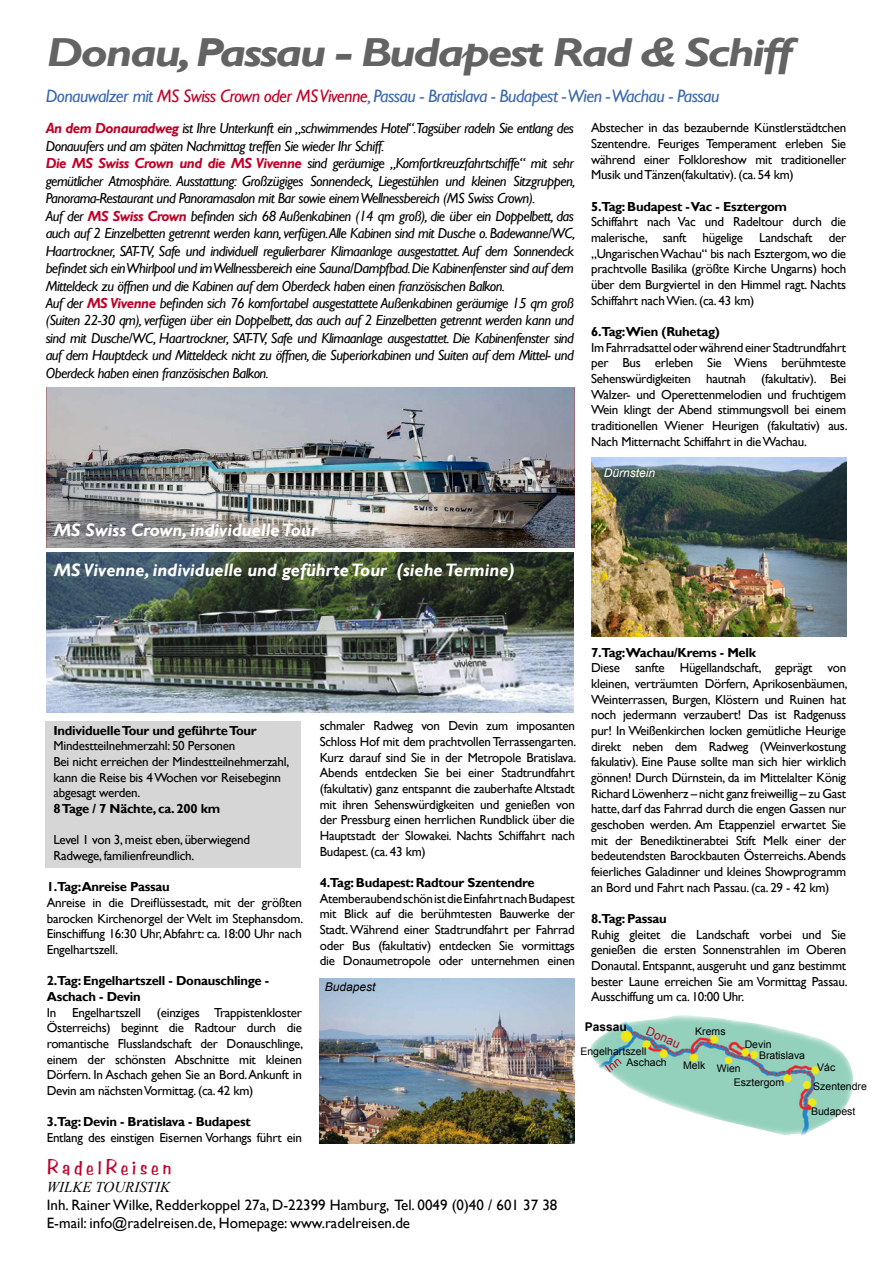
<style>
.page{position:relative;width:893px;height:1263px;background:#fff}
.page>*{position:absolute;margin:0;border:0;box-sizing:border-box;transform-origin:0 0}
.t1{font:italic 700 40.5px "Gill Sans";letter-spacing:-.05em;color:#636363;scale:1.2 1}
.t2{font:21px "Benguiat Frisky ATT";letter-spacing:.17em;color:#be0027}
.t3{font:italic 18px "Gill Sans";letter-spacing:-.035em;color:#3c68ae}
.t4{font:italic 700 18px "Gill Sans";color:#fff}
.t5{font:15px "Gill Sans";color:#000}
.t6{font:italic 15px "Times New Roman";color:#000}
.t7{font:italic 14.55px/17.4px "Gill Sans";letter-spacing:-.035em;color:#000;text-align:justify}
.t8{font:13.05px/15.6px "Gill Sans";letter-spacing:-.02em;color:#000;text-align:justify}
.t9{font:700 13.05px/15.6px "Gill Sans";letter-spacing:-.02em;color:#000}
.t10{font:italic 12px "Arial";color:#fff}
.t11{font:italic 12px "Arial";color:#000}
.t12{font:700 12px "Arial";color:#000}
.t13{font:12px "Arial";color:#be0027}
.t14{font:10.5px "Arial";color:#000}
.s1{color:#be0027}
.s2{font-weight:700;color:#be0027}
</style>
<div class="page">
<img style="left:47px;top:553px;width:526px;height:159px">
<img style="left:47px;top:388px;width:528px;height:159px">
<div style="left:46px;top:721px;width:255px;height:147px;background:#d6d6d6"></div>
<img style="left:590px;top:1015px;width:264px;height:120px">
<img style="left:320px;top:978px;width:255px;height:166px">
<img style="left:591px;top:457px;width:255px;height:180px">
<svg style="left:605px;top:1058px;width:17px;height:14px"></svg>
<p class="t1" style="left:47px;top:29px;width:623px">Donau, Passau - Budapest Rad &amp; Schiff</p>
<p class="t3" style="left:46px;top:85px;width:675px">Donauwalzer mit <span class="s1">MS Swiss Crown oder MS Vivenne</span>, Passau - Bratislava - Budapest - Wien - Wachau - Passau</p>
<p class="t7" style="left:46px;top:120px;width:530px"><span class="s2">An dem Donauradweg</span> ist Ihre Unterkunft ein „schwimmendes Hotel“.Tagsüber radeln Sie entlang des<br>Donauufers und am späten Nachmittag treffen Sie wieder Ihr Schiff.</p>
<p class="t7" style="left:46px;top:155px;width:531px"><span class="s2">Die MS Swiss Crown und die MS Vivenne</span> sind geräumige „Komfortkreuzfahrtschiffe“ mit sehr gemütlicher Atmosphäre. Ausstattung: Großzügiges Sonnendeck, Liegestühlen und kleinen Sitzgruppen, Panorama-Restaurant und Panoramasalon mit Bar sowie einem Wellnessbereich (MS Swiss Crown).</p>
<p class="t7" style="left:46px;top:207px;width:531px">Auf der <span class="s2">MS Swiss Crown</span> befinden sich 68 Außenkabinen (14 qm groß), die über ein Doppelbett, das auch auf 2 Einzelbetten getrennt werden kann, verfügen.Alle Kabinen sind mit Dusche o. Badewanne/WC, Haartrockner, SAT-TV, Safe und individuell regulierbarer Klimaanlage ausgestattet. Auf dem Sonnendeck befindet sich ein Whirlpool und im Wellnessbereich eine Sauna/Dampfbad. Die Kabinenfenster sind auf dem Mitteldeck zu öffnen und die Kabinen auf dem Oberdeck haben einen französischen Balkon.</p>
<p class="t7" style="left:46px;top:295px;width:530px">Auf der <span class="s2">MS Vivenne</span> befinden sich 76 komfortabel ausgestattete Außenkabinen geräumige 15 qm groß (Suiten 22-30 qm), verfügen über ein Doppelbett, das auch auf 2 Einzelbetten getrennt werden kann und sind mit Dusche/WC, Haartrockner, SAT-TV, Safe und Klimaanlage ausgestattet. Die Kabinenfenster sind auf dem Hauptdeck und Mitteldeck nicht zu öffnen, die Superiorkabinen und Suiten auf dem Mittel- und Oberdeck haben einen französischen Balkon.</p>
<p class="t8" style="left:591px;top:120px;width:257px">Abstecher in das bezaubernde Künstlerstädtchen Szentendre. Feuriges Temperament erleben Sie während einer Folkloreshow mit traditioneller Musik und Tänzen(fakultativ). (ca. 54 km)</p>
<p class="t9" style="left:591px;top:199px;width:198px">5.Tag: Budapest - Vac - Esztergom</p>
<p class="t8" style="left:591px;top:214px;width:257px">Schiffahrt nach Vac und Radeltour durch die malerische, sanft hügelige Landschaft der „Ungarischen Wachau“ bis nach Esztergom, wo die prachtvolle Basilika (größte Kirche Ungarns) hoch über dem Burgviertel in den Himmel ragt. Nachts Schiffahrt nach Wien. (ca. 43 km)</p>
<p class="t9" style="left:591px;top:324px;width:130px">6.Tag:Wien (Ruhetag)</p>
<p class="t8" style="left:591px;top:340px;width:258px">Im Fahrradsattel oder während einer Stadtrundfahrt per Bus erleben Sie Wiens berühmteste Sehenswürdigkeiten hautnah (fakultativ). Bei Walzer- und Operettenmelodien und fruchtigem Wein klingt der Abend stimmungsvoll bei einem traditionellen Wiener Heurigen (fakultativ) aus.<br>Nach Mitternacht Schiffahrt in die Wachau.</p>
<p class="t10" style="left:604px;top:464px;width:53px">Dürnstein</p>
<p class="t4" style="left:54px;top:520px;width:265px">MS Swiss Crown, individuelle Tour</p>
<p class="t4" style="left:54px;top:559px;width:462px">MS Vivenne, individuelle und geführte Tour (siehe Termine)</p>
<p class="t9" style="left:53px;top:723px;width:205px">Individuelle Tour und geführte Tour</p>
<p class="t8" style="left:54px;top:738px;width:183px">Mindestteilnehmerzahl: 50 Personen</p>
<p class="t8" style="left:54px;top:754px;width:237px">Bei nicht erreichen der Mindestteilnehmerzahl,</p>
<p class="t8" style="left:54px;top:770px;width:229px">kann die Reise bis 4 Wochen vor Reisebeginn</p>
<p class="t8" style="left:54px;top:785px;width:88px">abgesagt werden.</p>
<p class="t9" style="left:54px;top:801px;width:168px">8 Tage / 7 Nächte, ca. 200 km</p>
<p class="t8" style="left:54px;top:832px;width:198px">Level 1 von 3, meist eben, überwiegend</p>
<p class="t8" style="left:54px;top:848px;width:142px">Radwege, familienfreundlich.</p>
<p class="t9" style="left:47px;top:879px;width:124px">1.Tag:Anreise Passau</p>
<p class="t8" style="left:47px;top:895px;width:258px">Anreise in die Dreiflüssestadt, mit der größten barocken Kirchenorgel der Welt im Stephansdom.<br>Einschiffung 16:30 Uhr, Abfahrt: ca. 18:00 Uhr nach Engelhartszell.</p>
<p class="t9" style="left:47px;top:973px;width:224px">2.Tag: Engelhartszell - Donauschlinge -<br>Aschach - Devin</p>
<p class="t8" style="left:47px;top:1005px;width:258px">In Engelhartszell (einziges Trappistenkloster Österreichs) beginnt die Radtour durch die romantische Flusslandschaft der Donauschlinge, einem der schönsten Abschnitte mit kleinen Dörfern. In Aschach gehen Sie an Bord. Ankunft in Devin am nächsten Vormittag. (ca. 42 km)</p>
<p class="t9" style="left:47px;top:1114px;width:205px">3.Tag: Devin - Bratislava - Budapest</p>
<p class="t8" style="left:47px;top:1130px;width:257px">Entlang des einstigen Eisernen Vorhangs führt ein</p>
<p class="t8" style="left:320px;top:718px;width:258px">schmaler Radweg von Devin zum imposanten Schloss Hof mit dem prachtvollen Terrassengarten.<br>Kurz darauf sind Sie in der Metropole Bratislava.<br>Abends entdecken Sie bei einer Stadtrundfahrt (fakultativ) ganz entspannt die zauberhafte Altstadt mit ihren Sehenswürdigkeiten und genießen von der Pressburg einen herrlichen Rundblick über die Hauptstadt der Slowakei. Nachts Schiffahrt nach Budapest. (ca. 43 km)</p>
<p class="t9" style="left:320px;top:875px;width:216px">4.Tag: Budapest: Radtour Szentendre</p>
<p class="t8" style="left:320px;top:890px;width:257px">Atemberaubend schön ist die Einfahrt nach Budapest mit Blick auf die berühmtesten Bauwerke der Stadt. Während einer Stadtrundfahrt per Fahrrad oder Bus (fakultativ) entdecken Sie vormittags die Donaumetropole oder unternehmen einen</p>
<p class="t11" style="left:325px;top:979px;width:52px">Budapest</p>
<p class="t9" style="left:591px;top:645px;width:166px">7.Tag:Wachau/Krems - Melk</p>
<p class="t8" style="left:591px;top:660px;width:258px">Diese sanfte Hügellandschaft, geprägt von kleinen, verträumten Dörfern, Aprikosenbäumen, Weinterrassen, Burgen, Klöstern und Ruinen hat noch jedermann verzaubert! Das ist Radgenuss pur! In Weißenkirchen locken gemütliche Heurige direkt neben dem Radweg (Weinverkostung fakulativ). Eine Pause sollte man sich hier wirklich gönnen! Durch Dürnstein, da im Mittelalter König Richard Löwenherz – nicht ganz freiweillig – zu Gast hatte, darf das Fahrrad durch die engen Gassen nur geschoben werden. Am Etappenziel erwartet Sie mit der Benediktinerabtei Stift Melk einer der bedeutendsten Barockbauten Österreichs. Abends feierliches Galadinner und kleines Showprogramm an Bord und Fahrt nach Passau. (ca. 29 - 42 km)</p>
<p class="t9" style="left:591px;top:911px;width:77px">8.Tag: Passau</p>
<p class="t8" style="left:591px;top:927px;width:258px">Ruhig gleitet die Landschaft vorbei und Sie genießen die ersten Sonnenstrahlen im Oberen Donautal. Entspannt, ausgeruht und ganz bestimmt bester Laune erreichen Sie am Vormittag Passau.<br>Ausschiffung um ca. 10:00 Uhr.</p>
<p class="t12" style="left:585px;top:1019px;width:44px">Passau</p>
<p class="t14" style="left:580px;top:1044px;width:67px">Engelhartszell</p>
<p class="t13" style="left:650px;top:1023px;width:37px;rotate:23deg">Donau</p>
<p class="t14" style="left:695px;top:1024px;width:32px">Krems</p>
<p class="t14" style="left:745px;top:1037px;width:28px">Devin</p>
<p class="t14" style="left:759px;top:1048px;width:48px">Bratislava</p>
<p class="t14" style="left:626px;top:1055px;width:42px">Aschach</p>
<p class="t14" style="left:683px;top:1058px;width:24px">Melk</p>
<p class="t14" style="left:717px;top:1061px;width:25px">Wien</p>
<p class="t14" style="left:734px;top:1076px;width:52px">Esztergom</p>
<p class="t14" style="left:817px;top:1060px;width:20px">Vác</p>
<p class="t14" style="left:813px;top:1079px;width:55px">Szentendre</p>
<p class="t14" style="left:811px;top:1105px;width:46px">Budapest</p>
<p class="t2" style="left:47px;top:1154px;width:126px">RadelReisen</p>
<p class="t6" style="left:47px;top:1176px;width:125px">WILKE TOURISTIK</p>
<p class="t5" style="left:47px;top:1196px;width:512px">Inh. Rainer Wilke, Redderkoppel 27a, D-22399 Hamburg, Tel. 0049 (0)40 / 601 37 38</p>
<p class="t5" style="left:47px;top:1214px;width:365px">E-mail: info@radelreisen.de, Homepage: www.radelreisen.de</p>
</div>
